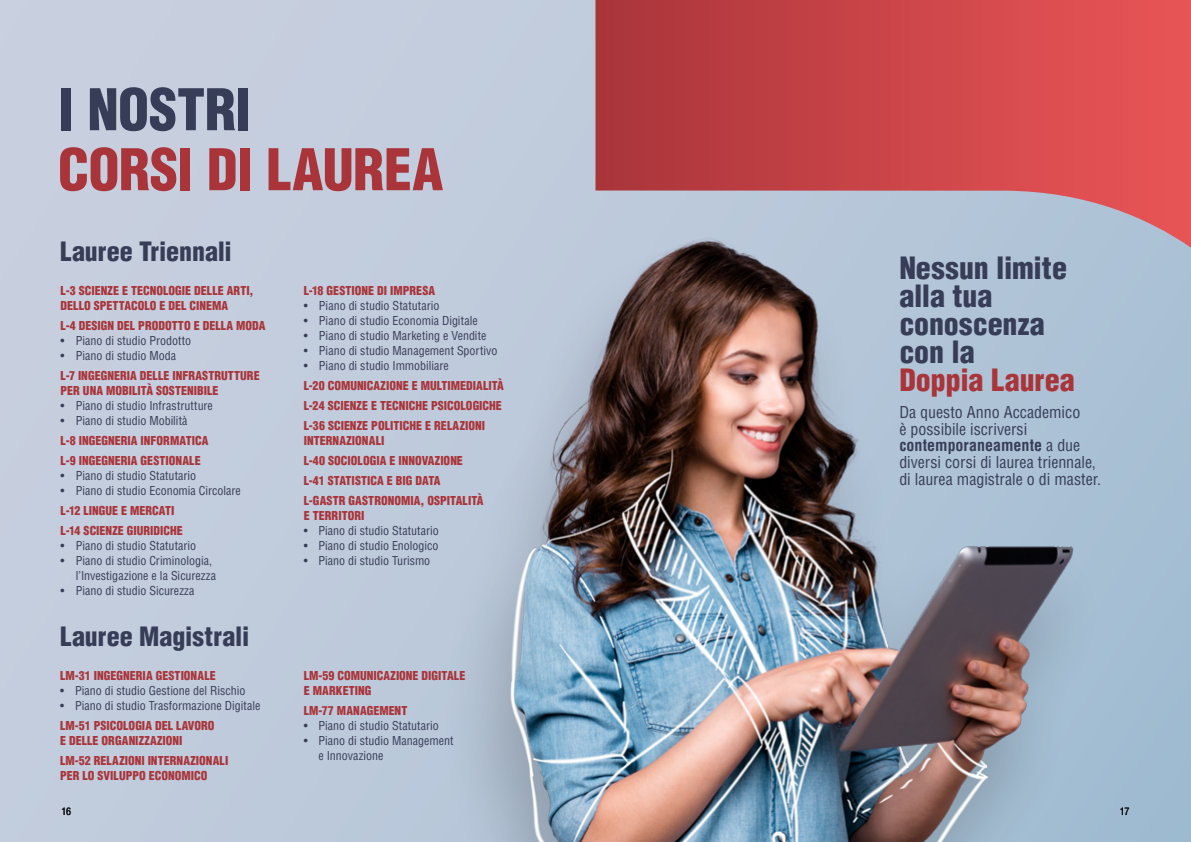
<style>
.page{position:relative;width:1191px;height:842px;background:#c3cddd}
.page>*{position:absolute;margin:0;border:0;box-sizing:border-box;transform-origin:0 0}
.t1{font:900 condensed 56px "Helvetica LT Std";letter-spacing:-.01em;color:#a9353a}
.t2{font:900 condensed 56px "Helvetica LT Std";letter-spacing:-.005em;color:#383d57}
.t3{font:900 condensed 30px/28px "Helvetica LT Std";letter-spacing:-.005em;color:#383d57}
.t4{font:900 condensed 30px "Helvetica LT Std";letter-spacing:-.005em;color:#a9353a}
.t5{font:900 condensed 26px "Helvetica LT Std";color:#383d57}
.t6{font:condensed 16px/16.8px "Helvetica LT Std";color:#383d57}
.t7{font:900 condensed 12px/20px "Helvetica LT Std";color:#a9353a}
.t8{font:condensed 12px/15px "Helvetica LT Std";color:#383d57}
.t9{font:condensed 10px "Helvetica LT Std";color:#000}
.s1{font-weight:700}
</style>
<div class="page">
<div style="left:435px;top:238px;width:677px;height:604px;background:#bdcadb"></div>
<img style="left:474px;top:248px;width:691px;height:594px">
<svg style="left:595px;top:0;width:596px;height:248px"></svg>
<h1 class="t2" style="left:58px;top:74px;width:195px">I NOSTRI</h1>
<h1 class="t1" style="left:58px;top:134px;width:387px">CORSI DI LAUREA</h1>
<h3 class="t5" style="left:60px;top:235px;width:173px">Lauree Triennali</h3>
<p class="t7" style="left:61px;top:283px;width:194px;line-height:15px">L-3 SCIENZE E TECNOLOGIE DELLE ARTI,<br>DELLO SPETTACOLO E DEL CINEMA</p>
<p class="t7" style="left:61px;top:316px;width:206px">L-4 DESIGN DEL PRODOTTO E DELLA MODA</p>
<p class="t8" style="left:61px;top:333px;width:132px">• Piano di studio Prodotto</p>
<p class="t8" style="left:61px;top:348px;width:117px">• Piano di studio Moda</p>
<p class="t7" style="left:61px;top:368px;width:201px;line-height:15px">L-7 INGEGNERIA DELLE INFRASTRUTTURE<br>PER UNA MOBILITÀ SOSTENIBILE</p>
<p class="t8" style="left:61px;top:398px;width:154px">• Piano di studio Infrastrutture</p>
<p class="t8" style="left:61px;top:413px;width:128px">• Piano di studio Mobilità</p>
<p class="t7" style="left:61px;top:431px;width:149px">L-8 INGEGNERIA INFORMATICA<br>L-9 INGEGNERIA GESTIONALE</p>
<p class="t8" style="left:61px;top:468px;width:137px">• Piano di studio Statutario</p>
<p class="t8" style="left:61px;top:483px;width:182px">• Piano di studio Economia Circolare</p>
<p class="t7" style="left:61px;top:501px;width:124px">L-12 LINGUE E MERCATI<br>L-14 SCIENZE GIURIDICHE</p>
<p class="t8" style="left:61px;top:538px;width:137px">• Piano di studio Statutario</p>
<p class="t8" style="left:76px;top:553px;width:142px;text-indent:-15px">• Piano di studio Criminologia, l’Investigazione e la Sicurezza</p>
<p class="t8" style="left:61px;top:583px;width:135px">• Piano di studio Sicurezza</p>
<h3 class="t5" style="left:60px;top:620px;width:191px">Lauree Magistrali</h3>
<p class="t7" style="left:60px;top:666px;width:157px">LM-31 INGEGNERIA GESTIONALE</p>
<p class="t8" style="left:60px;top:683px;width:187px">• Piano di studio Gestione del Rischio</p>
<p class="t8" style="left:60px;top:698px;width:202px">• Piano di studio Trasformazione Digitale</p>
<p class="t7" style="left:60px;top:718px;width:156px;line-height:15px">LM-51 PSICOLOGIA DEL LAVORO<br>E DELLE ORGANIZZAZIONI</p>
<p class="t7" style="left:60px;top:753px;width:170px;line-height:15px">LM-52 RELAZIONI INTERNAZIONALI<br>PER LO SVILUPPO ECONOMICO</p>
<p class="t7" style="left:304px;top:281px;width:133px">L-18 GESTIONE DI IMPRESA</p>
<p class="t8" style="left:304px;top:298px;width:137px">• Piano di studio Statutario</p>
<p class="t8" style="left:304px;top:313px;width:175px">• Piano di studio Economia Digitale</p>
<p class="t8" style="left:304px;top:328px;width:184px">• Piano di studio Marketing e Vendite</p>
<p class="t8" style="left:304px;top:343px;width:195px">• Piano di studio Management Sportivo</p>
<p class="t8" style="left:304px;top:358px;width:146px">• Piano di studio Immobiliare</p>
<p class="t7" style="left:304px;top:376px;width:202px">L-20 COMUNICAZIONE E MULTIMEDIALITÀ<br>L-24 SCIENZE E TECNICHE PSICOLOGICHE<br>L-36 SCIENZE POLITICHE E RELAZIONI</p>
<p class="t7" style="left:304px;top:431px;width:181px">INTERNAZIONALI<br>L-40 SOCIOLOGIA E INNOVAZIONE<br>L-41 STATISTICA E BIG DATA<br>L-GASTR GASTRONOMIA, OSPITALITÀ</p>
<p class="t7" style="left:304px;top:506px;width:62px">E TERRITORI</p>
<p class="t8" style="left:304px;top:523px;width:137px">• Piano di studio Statutario</p>
<p class="t8" style="left:304px;top:538px;width:136px">• Piano di studio Enologico</p>
<p class="t8" style="left:304px;top:553px;width:128px">• Piano di studio Turismo</p>
<p class="t7" style="left:304px;top:668px;width:163px;line-height:15px">LM-59 COMUNICAZIONE DIGITALE<br>E MARKETING</p>
<p class="t7" style="left:304px;top:701px;width:105px">LM-77 MANAGEMENT</p>
<p class="t8" style="left:304px;top:718px;width:137px">• Piano di studio Statutario</p>
<p class="t8" style="left:318px;top:733px;width:137px;text-indent:-15px">• Piano di studio Management e Innovazione</p>
<h2 class="t3" style="left:899px;top:254px;width:169px">Nessun limite alla tua conoscenza con la</h2>
<h2 class="t4" style="left:899px;top:361px;width:177px">Doppia Laurea</h2>
<h3 class="t6" style="left:899px;top:404px;width:203px">Da questo Anno Accademico<br>è possibile iscriversi <span class="s1">contemporaneamente</span> a due diversi corsi di laurea triennale, di laurea magistrale o di master.</h3>
<p class="t9" style="left:61px;top:805px;width:11px">16</p>
<p class="t9" style="left:1119px;top:805px;width:11px">17</p>
</div>
